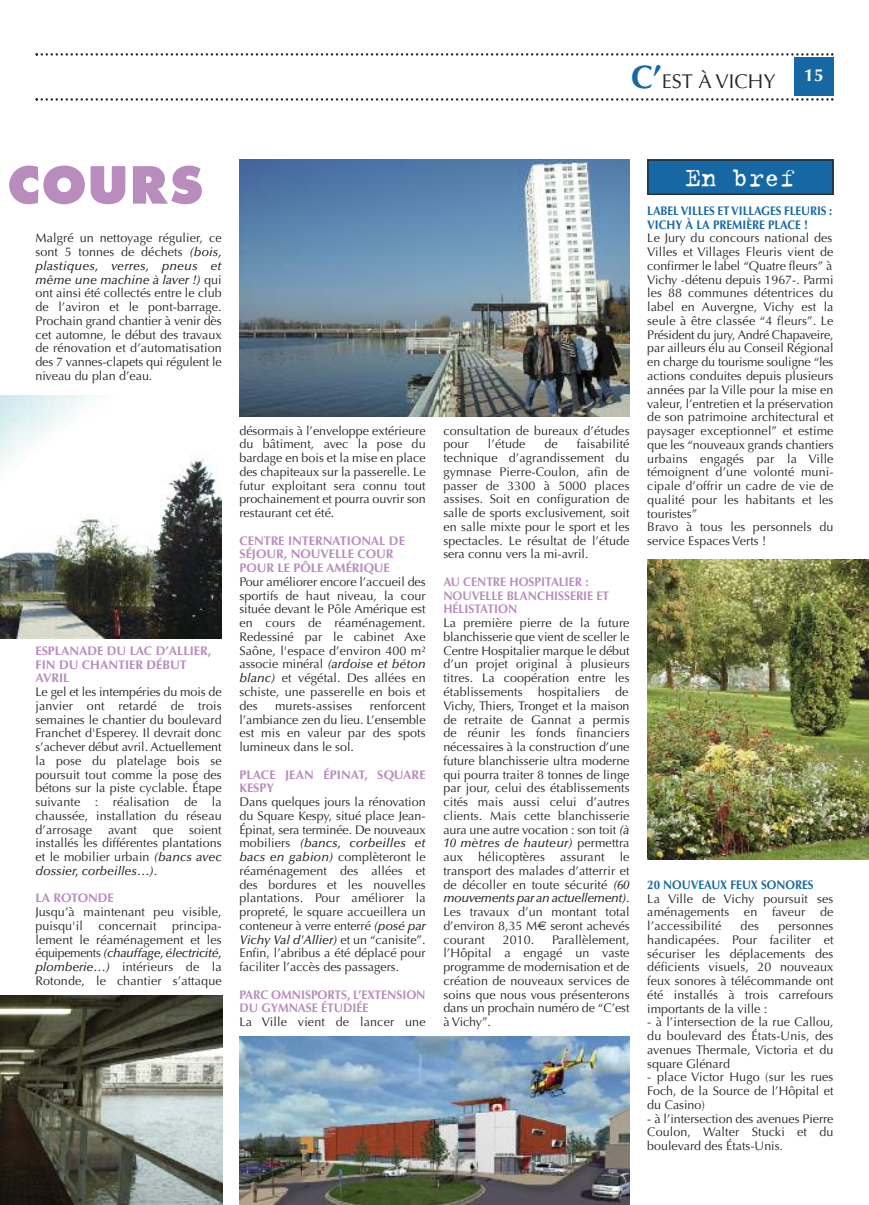
<style>
.page{position:relative;width:869px;height:1205px;background:#fff}
.page>*{position:absolute;margin:0;border:0;box-sizing:border-box;transform-origin:0 0}
.t1{font:800 56.25px "Futura T";color:#b88cbd}
.t2{font:28.75px "Trixie";color:#fff}
.t3{font:20px "Optima";color:#272627}
.t4{font:700 17.5px "Optima";color:#fff}
.t5{font:12.5px/13.8px "Optima";letter-spacing:.01em;color:#272627;text-align:justify}
.t6{font:700 12.5px/13.8px "Optima";color:#b88cbd}
.t7{font:700 12.5px/13.8px "Optima";color:#1769a4;scale:.92 1}
.t8{font:700 12.5px/13.8px "Optima";color:#b88cbd;scale:.95 1}
.t9{font:700 12.5px/13.8px "Optima";color:#b88cbd;scale:.96 1}
.s1{font-weight:700;font-size:32.5px;color:#1668a4}
.s2{font-weight:500;font-style:italic}
.s3{font-family:"Euro Sans"}
</style>
<div class="page">
<div style="left:647px;top:159px;width:186px;height:36px;background:#1668a4"></div>
<svg style="left:35px;top:53px;width:798px;height:3px"></svg>
<svg style="left:35px;top:98px;width:798px;height:3px"></svg>
<div style="left:794px;top:57px;width:39px;height:39px;background:#1668a4"></div>
<div style="left:647px;top:159px;width:186px;height:36px;border:1px solid #272627"></div>
<img style="left:0;top:395px;width:221px;height:243px">
<img style="left:0;top:996px;width:222px;height:209px">
<img style="left:239px;top:160px;width:390px;height:256px">
<img style="left:239px;top:1036px;width:390px;height:169px">
<img style="left:647px;top:560px;width:221px;height:299px">
<h3 class="t3" style="left:630px;top:73px;width:146px"><span class="s1">C’</span>EST À VICHY</h3>
<h3 class="t4" style="left:803px;top:68px;width:21px">15</h3>
<h1 class="t1" style="left:7px;top:151px;width:198px">COURS</h1>
<p class="t5" style="left:35px;top:232px;width:188px">Malgré un nettoyage régulier, ce sont 5 tonnes de déchets <span class="s2">(bois, plastiques, verres, pneus et même une machine à laver !)</span> qui ont ainsi été collectés entre le club de l’aviron et le pont-barrage.<br>Prochain grand chantier à venir dès cet automne, le début des travaux de rénovation et d’automatisation des 7 vannes-clapets qui régulent le niveau du plan d’eau.</p>
<p class="t6" style="left:35px;top:645px;width:177px">ESPLANADE DU LAC D’ALLIER,<br>FIN DU CHANTIER DÉBUT<br>AVRIL</p>
<p class="t5" style="left:35px;top:686px;width:188px">Le gel et les intempéries du mois de janvier ont retardé de trois semaines le chantier du boulevard Franchet d'Esperey. Il devrait donc s’achever début avril. Actuellement la pose du platelage bois se poursuit tout comme la pose des bétons sur la piste cyclable. Étape suivante : réalisation de la chaussée, installation du réseau d’arrosage</p>
<p class="t5" style="left:35px;top:824px;width:188px;text-indent:153px">soient installés les différentes plantations et le mobilier urbain <span class="s2">(bancs avec dossier, corbeilles…)</span>.</p>
<p class="t6" style="left:35px;top:892px;width:80px">LA ROTONDE</p>
<p class="t5" style="left:35px;top:906px;width:188px">Jusqu’à maintenant peu visible, puisqu'il concernait principa&shy;lement le réaménagement et les équipements <span class="s2">(chauffage, électricité, plomberie…)</span> intérieurs de la Rotonde, le chantier s’attaque</p>
<p class="t5" style="left:108px;top:824px;width:30px">avant</p>
<p class="t5" style="left:153px;top:824px;width:22px">que</p>
<p class="t5" style="left:239px;top:425px;width:188px">désormais à l’enveloppe extérieure du bâtiment, avec la pose du bardage en bois et la mise en place des chapiteaux sur la passerelle. Le futur exploitant sera connu tout prochainement et pourra ouvrir son restaurant cet été.</p>
<p class="t6" style="left:239px;top:535px;width:167px">CENTRE INTERNATIONAL DE<br>SÉJOUR, NOUVELLE COUR<br>POUR LE PÔLE AMÉRIQUE</p>
<p class="t5" style="left:239px;top:576px;width:188px">Pour améliorer encore l’accueil des sportifs de haut niveau, la cour située devant le Pôle Amérique est en cours de réaménagement.<br>Redessiné par le cabinet Axe Saône, l'espace d’environ 400 m² associe minéral <span class="s2">(ardoise et béton blanc)</span> et végétal. Des allées en schiste, une passerelle en bois et des</p>
<p class="t5" style="left:239px;top:700px;width:188px;text-indent:130px">renforcent l’ambiance zen du lieu. L’ensemble est mis en valeur par des spots lumineux dans le sol.</p>
<p class="t6" style="left:239px;top:768px;width:188px">PLACE JEAN ÉPINAT, SQUARE<br>KESPY</p>
<p class="t5" style="left:239px;top:796px;width:188px">Dans quelques jours la rénovation du Square Kespy, situé place Jean-Épinat, sera terminée. De nouveaux mobiliers <span class="s2">(bancs, corbeilles et bacs en gabion)</span> complèteront le réaménagement des allées et des bordures et les nouvelles plantations. Pour améliorer la propreté, le square accueillera un conteneur à verre enterré <span class="s2">(posé par Vichy Val d'Allier)</span> et un “canisite”.<br>Enfin, l’abribus a été déplacé pour faciliter l’accès des passagers.</p>
<p class="t9" style="left:239px;top:988px;width:195px">PARC OMNISPORTS, L’EXTENSION<br>DU GYMNASE ÉTUDIÉE</p>
<p class="t5" style="left:239px;top:1016px;width:188px">La Ville vient de lancer une</p>
<p class="t5" style="left:275px;top:700px;width:79px">murets-assises</p>
<p class="t5" style="left:443px;top:425px;width:188px">consultation de bureaux d’études pour</p>
<p class="t5" style="left:443px;top:438px;width:188px;text-indent:133px">faisabilité technique d’agrandissement du gymnase Pierre-Coulon, afin de passer de 3300 à 5000 places assises. Soit en configuration de salle de sports exclusivement, soit en salle mixte pour le sport et les spectacles. Le résultat de l’étude sera connu vers la mi-avril.</p>
<p class="t8" style="left:443px;top:576px;width:176px">AU CENTRE HOSPITALIER :<br>NOUVELLE BLANCHISSERIE ET<br>HÉLISTATION</p>
<p class="t5" style="left:443px;top:617px;width:188px">La première pierre de la future blanchisserie que vient de sceller le Centre Hospitalier marque le début d’un projet original à plusieurs titres. La coopération entre les établissements hospitaliers de Vichy, Thiers, Tronget et la maison de retraite de Gannat a permis de réunir les fonds financiers nécessaires à la construction d’une future blanchisserie ultra moderne qui pourra traiter 8 tonnes de linge par jour, celui des établissements cités mais aussi celui d’autres clients. Mais cette blanchisserie aura une autre vocation : son toit <span class="s2">(à 10 mètres de hauteur)</span> permettra aux hélicoptères assurant le transport des malades d’atterrir et de décoller en toute sécurité <span class="s2">(60 mouvements par an actuellement)</span>.<br>Les travaux d’un montant total d’environ 8,35 M<span class="s3">€</span> seront achevés courant</p>
<p class="t5" style="left:487px;top:438px;width:39px">l’étude</p>
<p class="t5" style="left:544px;top:438px;width:15px">de</p>
<p class="t5" style="left:443px;top:933px;width:188px;text-indent:109px">Parallèlement, l’Hôpital a engagé un vaste programme de modernisation et de création de nouveaux services de soins que nous vous présenterons dans un prochain numéro de “C’est à Vichy”.</p>
<p class="t5" style="left:502px;top:933px;width:33px">2010.</p>
<h2 class="t2" style="left:684px;top:159px;width:112px">En bref</h2>
<p class="t7" style="left:647px;top:205px;width:203px">LABELVILLES ETVILLAGES FLEURIS :<br>VICHY À LA PREMIÈRE PLACE !</p>
<p class="t5" style="left:647px;top:233px;width:188px;text-align:left">Le Jury du concours national des<br>Villes et Villages Fleuris vient de confirmer le label “Quatre fleurs” à<br>Vichy -détenu depuis 1967-. Parmi les 88 communes détentrices du label en Auvergne, Vichy est la seule à être classée “4 fleurs”. Le<br>Président du jury, André Chapaveire, par ailleurs élu au Conseil Régional en charge du tourisme souligne “les actions conduites depuis plusieurs années par la Ville pour la mise en valeur, l’entretien et la préservation de son patrimoine architectural et paysager exceptionnel” et estime que les “nouveaux grands chantiers urbains engagés par la Ville témoignent d’une volonté muni&shy;cipale d’offrir un cadre de vie de qualité pour les habitants et les touristes”<br>Bravo à tous les personnels du service Espaces Verts !</p>
<p class="t7" style="left:647px;top:879px;width:182px">20 NOUVEAUX FEUX SONORES</p>
<p class="t5" style="left:647px;top:893px;width:188px">La Ville de Vichy poursuit ses aménagements en faveur de l’accessibilité</p>
<p class="t5" style="left:740px;top:920px;width:20px">des</p>
<p class="t5" style="left:647px;top:920px;width:188px;text-indent:131px">personnes handicapées. Pour faciliter et sécuriser les déplacements des déficients visuels, 20 nouveaux feux sonores à télécommande ont été installés à trois carrefours importants de la ville :</p>
<p class="t5" style="left:647px;top:1016px;width:188px">- à l’intersection de la rue Callou, du boulevard des États-Unis, des avenues Thermale, Victoria et du square Glénard</p>
<p class="t5" style="left:647px;top:1071px;width:188px">- place Victor Hugo (sur les rues Foch, de la Source de l’Hôpital et du Casino)</p>
<p class="t5" style="left:647px;top:1113px;width:188px">- à l’intersection des avenues Pierre Coulon, Walter Stucki et du boulevard des États-Unis.</p>
</div>
